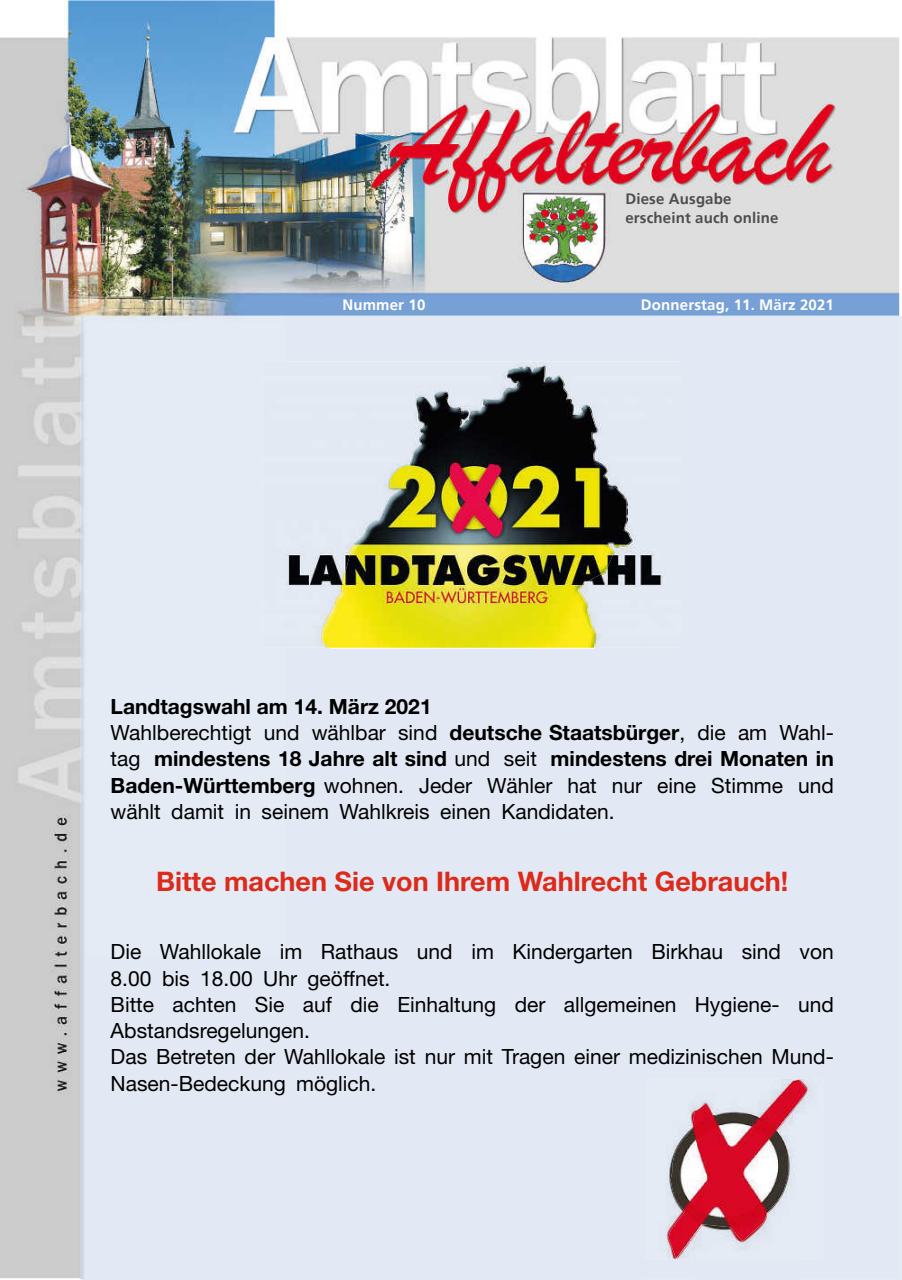
<style>
.page{position:relative;width:902px;height:1280px;background:#fff}
.page>*{position:absolute;margin:0;border:0;box-sizing:border-box;transform-origin:0 0}
.t1{font:700 27px "Helvetica Neue";color:#dc2a1b}
.t2{font:21px/26.2px "Helvetica Neue";color:#000}
.t3{font:700 15px/18.6px "Frutiger";letter-spacing:.01em;color:#4e4e4d}
.t4{font:700 15px "Frutiger";letter-spacing:.01em;color:#fff}
.s1{font-weight:700}
</style>
<div class="page">
<img style="left:0;top:0;width:899px;height:1278px">
<div style="left:81px;top:316px;width:204px;height:962px;background:#e4ebf5"></div>
<div style="left:285px;top:316px;width:614px;height:53px;background:#e3e9f4"></div>
<div style="left:644px;top:369px;width:255px;height:749px;background:#e3e9f4"></div>
<div style="left:285px;top:648px;width:359px;height:630px;background:#e3e9f4"></div>
<img style="left:643px;top:1118px;width:51px;height:160px">
<div style="left:797px;top:1118px;width:102px;height:160px;background:#e3e9f4"></div>
<div style="left:694px;top:1259px;width:103px;height:19px;background:#e3e9f4"></div>
<div style="left:262px;top:361px;width:420px;height:287px;background:#e2e9f3"></div>
<img style="left:322px;top:367px;width:309px;height:281px">
<img style="left:390px;top:466px;width:20px;height:21px">
<div style="left:645px;top:1079px;width:177px;height:180px;background:#e4ebf5"></div>
<img style="left:668px;top:1079px;width:139px;height:180px">
<p class="t3" style="left:625px;top:190px;width:155px">Diese Ausgabe erscheint auch online</p>
<p class="t4" style="left:342px;top:296px;width:84px">Nummer 10</p>
<p class="t4" style="left:641px;top:296px;width:194px">Donnerstag, 11. März 2021</p>
<p class="t2" style="left:111px;top:693px;width:724px"><span class="s1">landtagswahl am 14. März 2021<br></span>Wahlberechtigt und wählbar sind <span class="s1">deutsche Staatsbürger</span>, die am Wahl&shy;tag <span class="s1">mindestens 18 Jahre alt sind</span> und seit <span class="s1">mindestens drei Monaten in Baden-Württemberg</span> wohnen. Jeder Wähler hat nur eine Stimme und wählt damit in seinem Wahlkreis einen Kandidaten.</p>
<p class="t1" style="left:156px;top:864px;width:633px">Bitte machen Sie von ihrem Wahlrecht Gebrauch!</p>
<p class="t2" style="left:111px;top:938px;width:724px">Die Wahllokale im Rathaus und im Kindergarten Birkhau sind von 8.00 bis 18.00 Uhr geöffnet.<br>Bitte achten Sie auf die Einhaltung der allgemeinen Hygiene- und Abstandsregelungen.<br>Das Betreten der Wahllokale ist nur mit Tragen einer medizinischen Mund-Nasen-Bedeckung möglich.</p>
</div>
